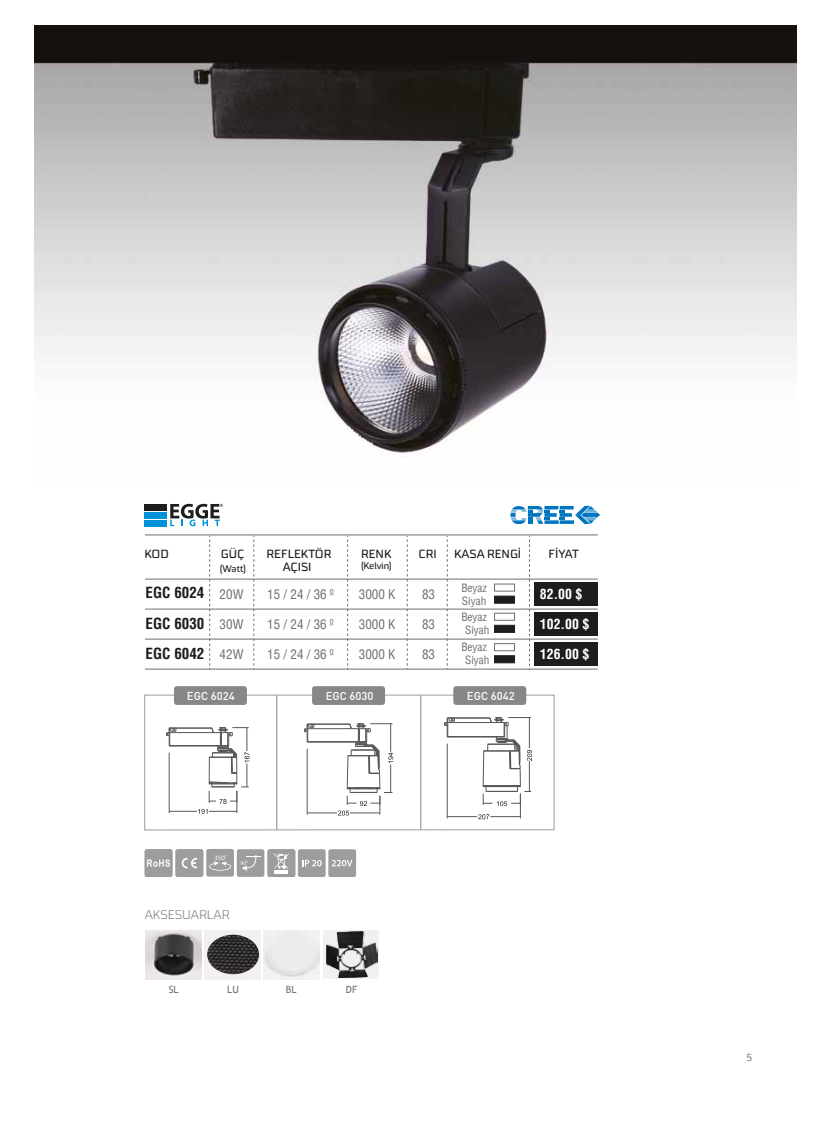
<style>
.page{position:relative;width:815px;height:1134px;background:#fff}
.page>*{position:absolute;margin:0;border:0;box-sizing:border-box;transform-origin:0 0}
.t1{font:700 condensed 15px "Helvetica";color:#1d1d1b}
.t2{font:700 condensed 13.75px "Helvetica";color:#fff}
.t3{font:500 condensed 13px "Helvetica";color:#706f6f}
.t4{font:300 12.5px "Taca Pro";color:#878787}
.t5{font:11.88px "Taca Pro";color:#1d1d1b}
.t6{font:500 condensed 11.25px/13.1px "Helvetica";color:#706f6f;text-align:center}
.t7{font:500 11.25px "DI Nbek";color:#fff}
.t8{font:10px "Trebuchet MS";color:#706f6f}
.t9{font:10px "Monda";color:#706f6f}
.t10{font:9.5px "Taca Pro";color:#1d1d1b}
.s1{font-weight:500;font-size:13px;color:#706f6f}
</style>
<div class="page">
<img style="left:35px;top:25px;width:762px;height:432px">
<div style="left:145px;top:504px;width:22px;height:6px;background:#1d1d1b"></div>
<div style="left:145px;top:520px;width:22px;height:6px;background:#0092d8"></div>
<div style="left:145px;top:512px;width:22px;height:6px;background:#0092d8"></div>
<svg style="left:170px;top:504px;width:53px;height:22px"></svg>
<div style="left:534px;top:582px;width:63px;height:24px;background:#1d1d1b"></div>
<div style="left:534px;top:612px;width:63px;height:24px;background:#1d1d1b"></div>
<div style="left:534px;top:642px;width:63px;height:24px;background:#1d1d1b"></div>
<hr style="left:145px;top:579px;width:453px;height:1px;background:#706f6f">
<hr style="left:145px;top:609px;width:453px;height:1px;background:#706f6f">
<hr style="left:145px;top:639px;width:453px;height:1px;background:#706f6f">
<hr style="left:145px;top:669px;width:453px;height:1px;background:#706f6f">
<svg style="left:209px;top:536px;width:1px;height:133px"></svg>
<svg style="left:253px;top:536px;width:1px;height:133px"></svg>
<svg style="left:347px;top:536px;width:1px;height:133px"></svg>
<svg style="left:407px;top:536px;width:1px;height:133px"></svg>
<svg style="left:447px;top:536px;width:1px;height:133px"></svg>
<svg style="left:529px;top:536px;width:1px;height:133px"></svg>
<div style="left:494px;top:596px;width:21px;height:8px;background:#1d1d1b;border:1px solid #1d1d1b"></div>
<div style="left:494px;top:613px;width:21px;height:8px;border:1px solid #706f6f"></div>
<div style="left:494px;top:625px;width:21px;height:8px;background:#1d1d1b;border:1px solid #1d1d1b"></div>
<div style="left:494px;top:643px;width:21px;height:8px;border:1px solid #706f6f"></div>
<div style="left:494px;top:655px;width:21px;height:8px;background:#1d1d1b;border:1px solid #1d1d1b"></div>
<hr style="left:145px;top:534px;width:453px;height:1px;background:#706f6f">
<svg style="left:510px;top:506px;width:90px;height:18px"></svg>
<img style="left:323px;top:930px;width:56px;height:49px">
<img style="left:327px;top:931px;width:50px;height:46px">
<div style="left:144px;top:695px;width:410px;height:135px;border:1px solid #9d9d9c"></div>
<div style="left:174px;top:686px;width:73px;height:19px;background:#878787;border-radius:3px"></div>
<div style="left:312px;top:686px;width:73px;height:19px;background:#878787;border-radius:3px"></div>
<div style="left:453px;top:686px;width:73px;height:19px;background:#878787;border-radius:3px"></div>
<hr style="left:420px;top:695px;width:1px;height:135px;background:#9d9d9c">
<hr style="left:276px;top:695px;width:1px;height:135px;background:#9d9d9c">
<img style="left:145px;top:931px;width:57px;height:49px">
<img style="left:204px;top:931px;width:57px;height:49px">
<img style="left:207px;top:935px;width:52px;height:39px">
<div style="left:176px;top:849px;width:27px;height:28px;background:#9d9d9c;border-radius:2px"></div>
<svg style="left:182px;top:858px;width:15px;height:11px"></svg>
<div style="left:145px;top:849px;width:27px;height:28px;background:#9d9d9c;border-radius:2px"></div>
<svg style="left:147px;top:859px;width:23px;height:8px"></svg>
<div style="left:268px;top:849px;width:27px;height:28px;background:#9d9d9c;border-radius:2px"></div>
<svg style="left:274px;top:853px;width:15px;height:21px"></svg>
<div style="left:298px;top:849px;width:28px;height:28px;background:#9d9d9c;border-radius:2px"></div>
<svg style="left:302px;top:860px;width:20px;height:6px"></svg>
<div style="left:328px;top:849px;width:28px;height:28px;background:#9d9d9c;border-radius:2px"></div>
<svg style="left:332px;top:860px;width:20px;height:6px"></svg>
<hr style="left:308px;top:742px;width:58px;height:1px;background:#575756">
<hr style="left:307px;top:741px;width:60px;height:1px;background:#575756">
<hr style="left:307px;top:728px;width:60px;height:1px;background:#575756">
<hr style="left:307px;top:724px;width:43px;height:1px;background:#575756">
<hr style="left:307px;top:749px;width:1px;height:66px;background:#575756">
<hr style="left:307px;top:813px;width:30px;height:1px;background:#575756">
<svg style="left:304px;top:724px;width:11px;height:19px"></svg>
<svg style="left:338px;top:723px;width:55px;height:92px"></svg>
<svg style="left:166px;top:727px;width:84px;height:87px"></svg>
<hr style="left:447px;top:718px;width:43px;height:1px;background:#575756">
<hr style="left:447px;top:722px;width:58px;height:1px;background:#575756">
<hr style="left:447px;top:736px;width:58px;height:1px;background:#575756">
<hr style="left:448px;top:737px;width:56px;height:1px;background:#575756">
<hr style="left:447px;top:744px;width:1px;height:74px;background:#575756">
<hr style="left:447px;top:816px;width:30px;height:1px;background:#575756">
<svg style="left:444px;top:717px;width:11px;height:20px"></svg>
<svg style="left:478px;top:717px;width:54px;height:102px"></svg>
<div style="left:237px;top:849px;width:27px;height:28px;background:#9d9d9c;border-radius:2px"></div>
<svg style="left:240px;top:855px;width:21px;height:16px"></svg>
<div style="left:206px;top:849px;width:28px;height:28px;background:#9d9d9c;border-radius:2px"></div>
<svg style="left:209px;top:855px;width:22px;height:16px"></svg>
<p class="t5" style="left:144px;top:547px;width:26px">KOD</p>
<p class="t5" style="left:221px;top:547px;width:25px">GÜÇ</p>
<p class="t5" style="left:267px;top:547px;width:66px">REFLEKTÖR</p>
<p class="t5" style="left:361px;top:547px;width:32px">RENK</p>
<p class="t5" style="left:419px;top:547px;width:20px">CRI</p>
<p class="t5" style="left:454px;top:547px;width:69px">KASA RENGİ</p>
<p class="t5" style="left:548px;top:547px;width:32px">FİYAT</p>
<p class="t1" style="left:146px;top:584px;width:99px">EGC 6024 <span class="s1">20W</span></p>
<p class="t3" style="left:267px;top:586px;width:68px">15 / 24 / 36 º</p>
<p class="t3" style="left:359px;top:586px;width:38px">3000 K</p>
<p class="t3" style="left:422px;top:586px;width:15px">83</p>
<p class="t6" style="left:461px;top:581px;width:27px;text-align:left">Beyaz<br>Siyah</p>
<p class="t2" style="left:540px;top:586px;width:44px">82.00 $</p>
<p class="t1" style="left:146px;top:614px;width:99px">EGC 6030 <span class="s1">30W</span></p>
<p class="t3" style="left:267px;top:616px;width:68px">15 / 24 / 36 º</p>
<p class="t3" style="left:359px;top:616px;width:38px">3000 K</p>
<p class="t3" style="left:422px;top:616px;width:15px">83</p>
<p class="t2" style="left:540px;top:615px;width:51px">102.00 $</p>
<p class="t1" style="left:146px;top:645px;width:99px">EGC 6042 <span class="s1">42W</span></p>
<p class="t3" style="left:267px;top:646px;width:68px">15 / 24 / 36 º</p>
<p class="t3" style="left:359px;top:646px;width:38px">3000 K</p>
<p class="t3" style="left:422px;top:646px;width:15px">83</p>
<p class="t2" style="left:540px;top:646px;width:51px">126.00 $</p>
<p class="t10" style="left:220px;top:562px;width:27px">(Watt)</p>
<p class="t5" style="left:283px;top:560px;width:30px">AÇISI</p>
<p class="t10" style="left:361px;top:559px;width:32px">(Kelvin)</p>
<p class="t6" style="left:461px;top:610px;width:30px">Beyaz<br>Siyah</p>
<p class="t6" style="left:461px;top:640px;width:30px">Beyaz<br>Siyah</p>
<p class="t7" style="left:187px;top:689px;width:49px">EGC 6024</p>
<p class="t7" style="left:326px;top:689px;width:49px">EGC 6030</p>
<p class="t7" style="left:467px;top:689px;width:49px">EGC 6042</p>
<p class="t4" style="left:145px;top:907px;width:87px">AKSESUARLAR</p>
<p class="t8" style="left:169px;top:984px;width:11px">SL</p>
<p class="t8" style="left:227px;top:984px;width:13px">LU</p>
<p class="t8" style="left:286px;top:984px;width:12px">BL</p>
<p class="t8" style="left:346px;top:984px;width:13px">DF</p>
<p class="t9" style="left:746px;top:1050px;width:8px">5</p>
</div>
